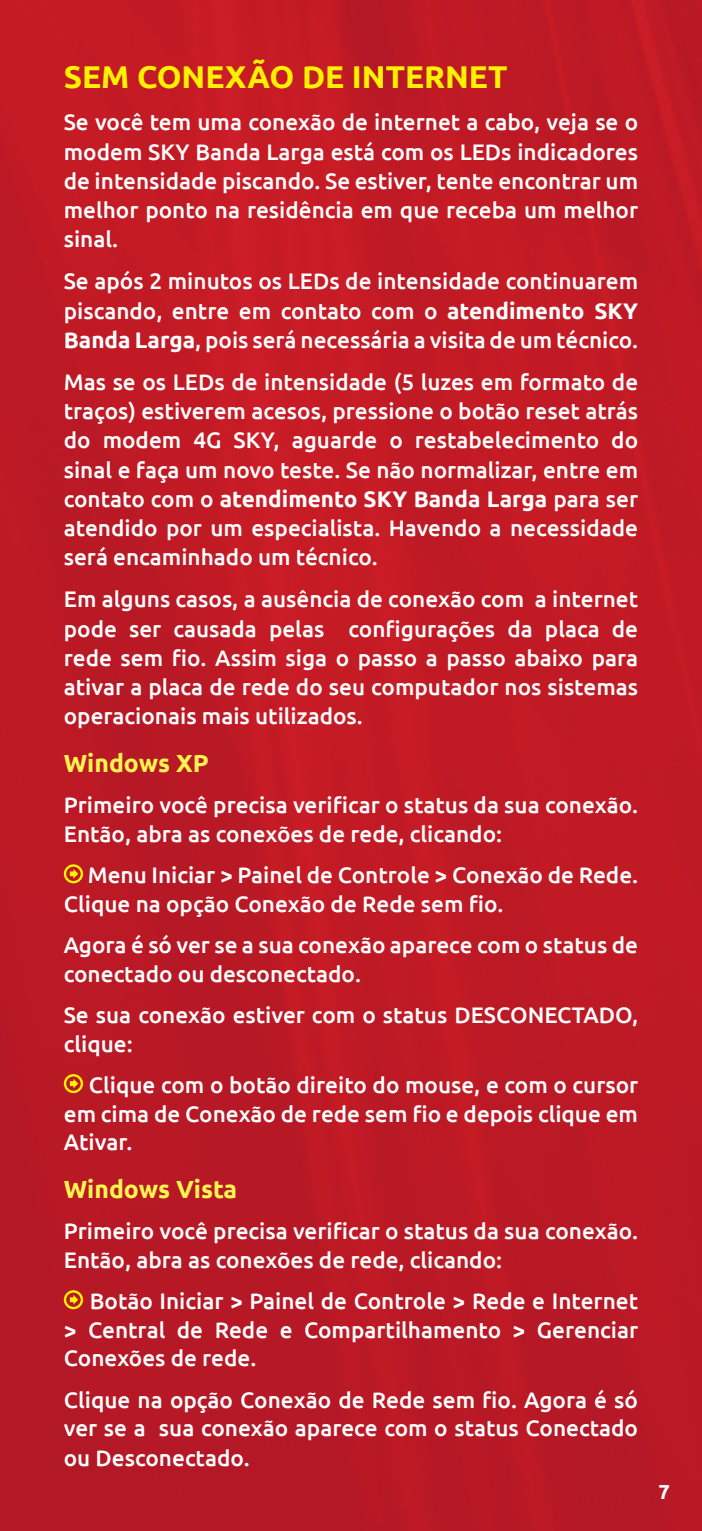
<style>
.page{position:relative;width:702px;height:1531px;background:#fff}
.page>*{position:absolute;margin:0;border:0;box-sizing:border-box;transform-origin:0 0}
.t1{font:700 31.5px "Ubuntu";color:#fff200}
.t2{font:700 24.75px "Ubuntu";color:#fff450}
.t3{font:500 22.5px/29.2px "Ubuntu";color:#fff;text-align:justify}
.t4{font:700 20.25px "Ubuntu";color:#fff}
.s1{font-weight:700}
</style>
<div class="page">
<img style="left:0;top:0;width:702px;height:1531px">
<svg style="left:64px;top:864px;width:19px;height:19px"></svg>
<svg style="left:64px;top:1074px;width:19px;height:19px"></svg>
<svg style="left:64px;top:1290px;width:19px;height:19px"></svg>
<h1 class="t1" style="left:64px;top:58px;width:445px">SEM CONEXÃO DE INTERNET</h1>
<p class="t3" style="left:64px;top:107px;width:576px">Se você tem uma conexão de internet a cabo, veja se o modem SKY Banda Larga está com os LEDs indicadores de intensidade piscando. Se estiver, tente encontrar um melhor ponto na residência em que receba um melhor sinal.</p>
<p class="t3" style="left:64px;top:266px;width:576px">Se após 2 minutos os LEDs de intensidade continuarem piscando, entre em contato com o <span class="s1">atendimento SKY Banda Larga</span>, pois será necessária a visita de um técnico.</p>
<p class="t3" style="left:64px;top:366px;width:576px">Mas se os LEDs de intensidade (5 luzes em formato de traços) estiverem acesos, pressione o botão reset atrás do modem 4G SKY, aguarde o restabelecimento do sinal e faça um novo teste. Se não normalizar, entre em contato com o <span class="s1">atendimento SKY Banda Larga</span> para ser atendido por um especialista. Havendo a necessidade será encaminhado um técnico.</p>
<p class="t3" style="left:64px;top:584px;width:576px">Em alguns casos, a ausência de conexão com a internet pode ser causada pelas configurações da placa de rede sem fio. Assim siga o passo a passo abaixo para ativar a placa de rede do seu computador nos sistemas operacionais mais utilizados.</p>
<p class="t2" style="left:64px;top:748px;width:146px">Windows XP</p>
<p class="t3" style="left:64px;top:790px;width:576px;line-height:28.6px">Primeiro você precisa verificar o status da sua conexão.<br>Então, abra as conexões de rede, clicando:</p>
<p class="t3" style="left:64px;top:860px;width:576px;line-height:28.6px;text-indent:24px">Menu Iniciar &gt; Painel de Controle &gt; Conexão de Rede.<br>Clique na opção Conexão de Rede sem fio.</p>
<p class="t3" style="left:64px;top:930px;width:575px;line-height:28.6px">Agora é só ver se a sua conexão aparece com o status de conectado ou desconectado.</p>
<p class="t3" style="left:64px;top:1000px;width:576px;line-height:28.6px">Se sua conexão estiver com o status DESCONECTADO, clique:</p>
<p class="t3" style="left:64px;top:1070px;width:576px;line-height:28.6px;text-indent:25px">Clique com o botão direito do mouse, e com o cursor em cima de Conexão de rede sem fio e depois clique em Ativar.</p>
<p class="t2" style="left:64px;top:1174px;width:175px">Windows Vista</p>
<p class="t3" style="left:64px;top:1216px;width:576px;line-height:28.6px">Primeiro você precisa verificar o status da sua conexão.<br>Então, abra as conexões de rede, clicando:</p>
<p class="t3" style="left:64px;top:1286px;width:576px;line-height:28.6px;text-indent:26px">Botão Iniciar &gt; Painel de Controle &gt; Rede e Internet &gt; Central de Rede e Compartilhamento &gt; Gerenciar Conexões de rede.</p>
<p class="t3" style="left:64px;top:1384px;width:575px">Clique na opção Conexão de Rede sem fio. Agora é só ver se a sua conexão aparece com o status Conectado ou Desconectado.</p>
<p class="t4" style="left:658px;top:1479px;width:13px">7</p>
</div>
